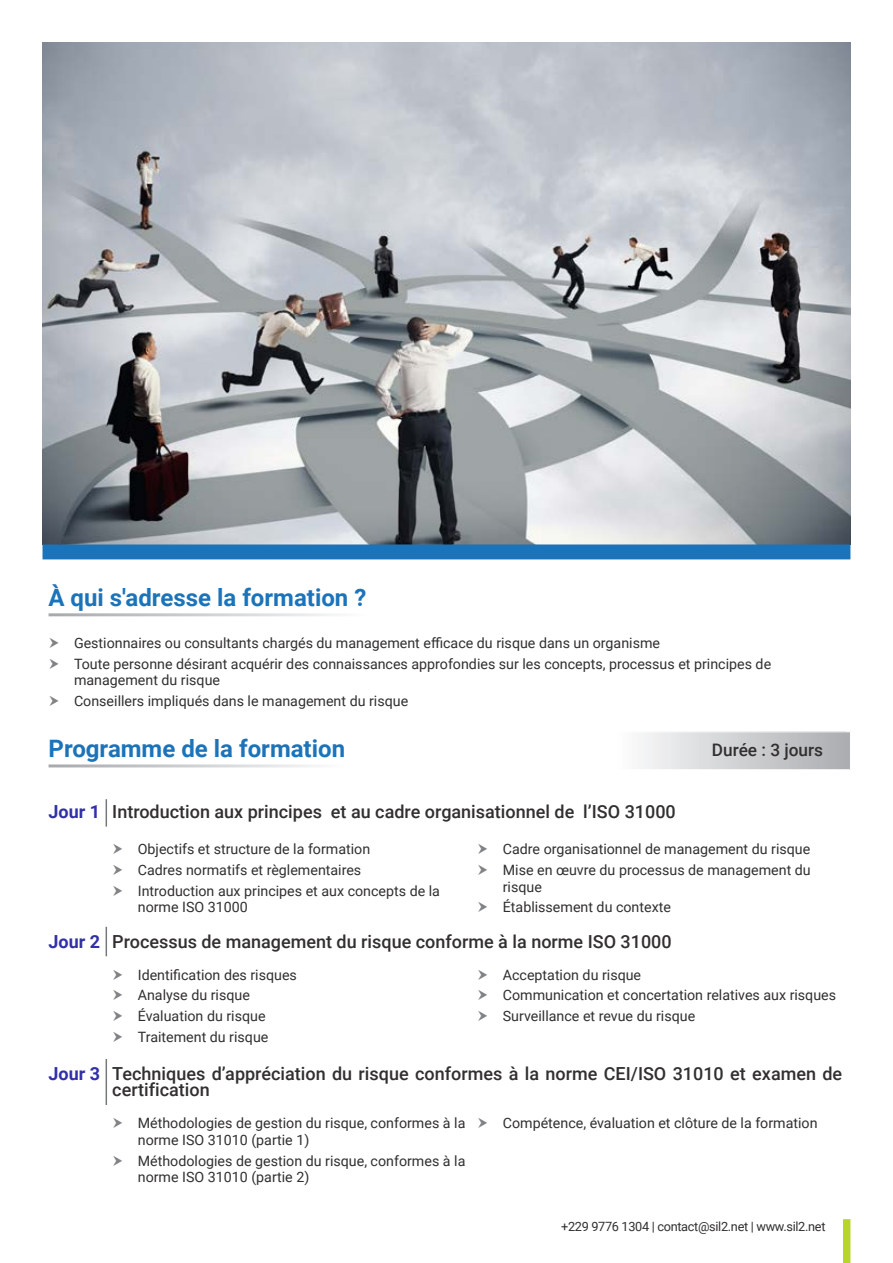
<style>
.page{position:relative;width:893px;height:1263px;background:#fff}
.page>*{position:absolute;margin:0;border:0;box-sizing:border-box;transform-origin:0 0}
.t1{font:700 24px "Roboto";color:#1b73ba}
.t2{font:500 18px/16.5px "Roboto";color:#312f30}
.t3{font:700 18px "Roboto";color:#3230a8}
.t4{font:500 17.25px "Roboto";color:#312f30}
.t5{font:14.25px/16.5px "Roboto";color:#312f30}
.t6{font:12.75px "Roboto";letter-spacing:-.025em;color:#312f30}
</style>
<div class="page">
<img style="left:43px;top:43px;width:807px;height:501px">
<div style="left:43px;top:544px;width:807px;height:15px;background:#1b73ba"></div>
<svg style="left:642px;top:732px;width:208px;height:37px;background:#cfcfd2"></svg>
<svg style="left:106px;top:799px;width:1px;height:27px"></svg>
<svg style="left:106px;top:927px;width:1px;height:29px"></svg>
<hr style="left:106px;top:1059px;width:1px;height:46px;background:#76787b">
<div style="left:843px;top:1219px;width:7px;height:44px;background:#b7d42a"></div>
<p class="t1" style="left:49px;top:580px;width:319px">À qui s'adresse la formation ?</p>
<p class="t5" style="left:74px;top:634px;width:587px">Gestionnaires ou consultants chargés du management efficace du risque dans un organisme</p>
<p class="t5" style="left:74px;top:655px;width:699px">Toute personne désirant acquérir des connaissances approfondies sur les concepts, processus et principes de management du risque</p>
<p class="t5" style="left:74px;top:692px;width:336px">Conseillers impliqués dans le management du risque</p>
<p class="t1" style="left:49px;top:732px;width:298px">Programme de la formation</p>
<p class="t4" style="left:712px;top:738px;width:113px">Durée : 3 jours</p>
<p class="t3" style="left:49px;top:799px;width:53px">Jour 1</p>
<p class="t2" style="left:112px;top:803px;width:565px">Introduction aux principes et au cadre organisationnel de l’ISO 31000</p>
<p class="t5" style="left:138px;top:840px;width:234px">Objectifs et structure de la formation</p>
<p class="t5" style="left:138px;top:861px;width:225px">Cadres normatifs et règlementaires</p>
<p class="t5" style="left:138px;top:882px;width:304px">Introduction aux principes et aux concepts de la norme ISO 31000</p>
<p class="t5" style="left:503px;top:840px;width:309px">Cadre organisationnel de management du risque</p>
<p class="t5" style="left:503px;top:861px;width:309px">Mise en œuvre du processus de management du risque</p>
<p class="t5" style="left:503px;top:898px;width:170px">Établissement du contexte</p>
<p class="t3" style="left:49px;top:929px;width:53px">Jour 2</p>
<p class="t2" style="left:112px;top:932px;width:561px">Processus de management du risque conforme à la norme ISO 31000</p>
<p class="t5" style="left:138px;top:966px;width:161px">Identification des risques</p>
<p class="t5" style="left:138px;top:987px;width:114px">Analyse du risque</p>
<p class="t5" style="left:138px;top:1007px;width:129px">Évaluation du risque</p>
<p class="t5" style="left:138px;top:1028px;width:132px">Traitement du risque</p>
<p class="t5" style="left:503px;top:966px;width:140px">Acceptation du risque</p>
<p class="t5" style="left:503px;top:987px;width:335px">Communication et concertation relatives aux risques</p>
<p class="t5" style="left:503px;top:1007px;width:194px">Surveillance et revue du risque</p>
<p class="t3" style="left:49px;top:1061px;width:53px">Jour 3</p>
<p class="t2" style="left:112px;top:1065px;width:731px">Techniques d’appréciation du risque conformes à la norme CEI/ISO 31010 et examen de certification</p>
<p class="t5" style="left:138px;top:1114px;width:329px">Méthodologies de gestion du risque, conformes à la norme ISO 31010 (partie 1)</p>
<p class="t5" style="left:138px;top:1152px;width:329px">Méthodologies de gestion du risque, conformes à la norme ISO 31010 (partie 2)</p>
<p class="t5" style="left:503px;top:1114px;width:316px">Compétence, évaluation et clôture de la formation</p>
<p class="t6" style="left:561px;top:1218px;width:266px">+229 9776 1304 | contact@sil2.net | www.sil2.net</p>
</div>
